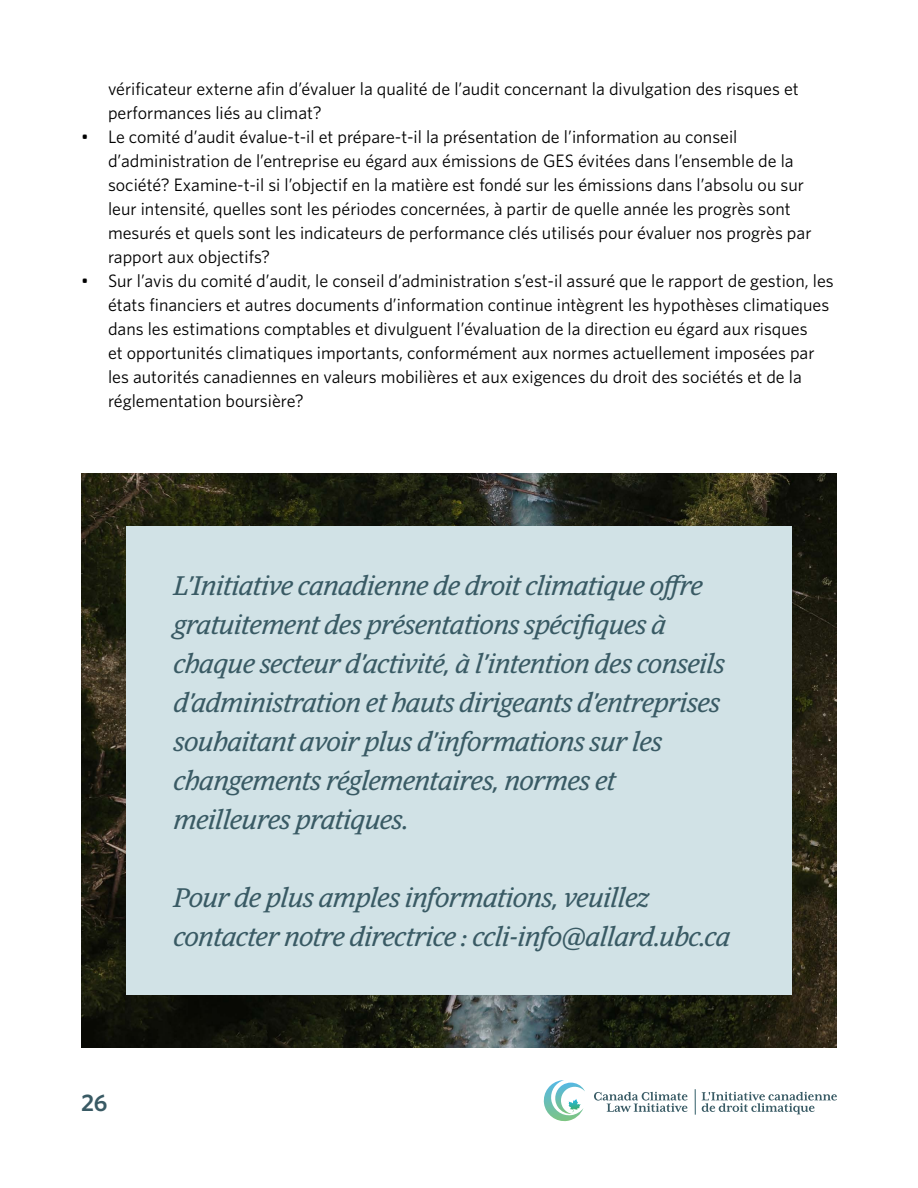
<style>
.page{position:relative;width:918px;height:1188px;background:#fff}
.page>*{position:absolute;margin:0;border:0;box-sizing:border-box;transform-origin:0 0}
.t1{font:italic 27px/39px "Guardian Egyp";color:#395a64}
.t2{font:600 24px "Whitney";color:#395a64}
.t3{font:18px/24px "Whitney";color:#000}
</style>
<div class="page">
<svg style="left:543px;top:1080px;width:42px;height:42px"></svg>
<svg style="left:594px;top:1092px;width:94px;height:20px"></svg>
<svg style="left:702px;top:1092px;width:135px;height:22px"></svg>
<svg style="left:695px;top:1089px;width:1px;height:26px"></svg>
<img style="left:81px;top:473px;width:756px;height:575px">
<div style="left:126px;top:526px;width:666px;height:469px;background:#d1e2e6"></div>
<p class="t3" style="left:108px;top:77px;width:692px">vérificateur externe afin d’évaluer la qualité de l’audit concernant la divulgation des risques et performances liés au climat?</p>
<p class="t3" style="left:108px;top:125px;width:705px;text-indent:-27px">• Le comité d’audit évalue-t-il et prépare-t-il la présentation de l’information au conseil d’administration de l’entreprise eu égard aux émissions de GES évitées dans l’ensemble de la société? Examine-t-il si l’objectif en la matière est fondé sur les émissions dans l’absolu ou sur leur intensité, quelles sont les périodes concernées, à partir de quelle année les progrès sont mesurés et quels sont les indicateurs de performance clés utilisés pour évaluer nos progrès par rapport aux objectifs?</p>
<p class="t3" style="left:108px;top:269px;width:727px;text-indent:-27px">• Sur l’avis du comité d’audit, le conseil d’administration s’est-il assuré que le rapport de gestion, les états financiers et autres documents d’information continue intègrent les hypothèses climatiques dans les estimations comptables et divulguent l’évaluation de la direction eu égard aux risques<br>et opportunités climatiques importants, conformément aux normes actuellement imposées par les autorités canadiennes en valeurs mobilières et aux exigences du droit des sociétés et de la réglementation boursière?</p>
<p class="t1" style="left:174px;top:565px;width:552px">L’Initiative canadienne de droit climatique offre gratuitement des présentations spécifiques à chaque secteur d’activité, à l’intention des conseils d’administration et hauts dirigeants d’entreprises souhaitant avoir plus d’informations sur les changements réglementaires, normes et meilleures pratiques.</p>
<h2 class="t2" style="left:81px;top:1087px;width:28px">26</h2>
<h1 class="t1" style="left:174px;top:877px;width:558px">Pour de plus amples informations, veuillez contacter notre directrice : ccli-info@allard.ubc.ca</h1>
</div>
